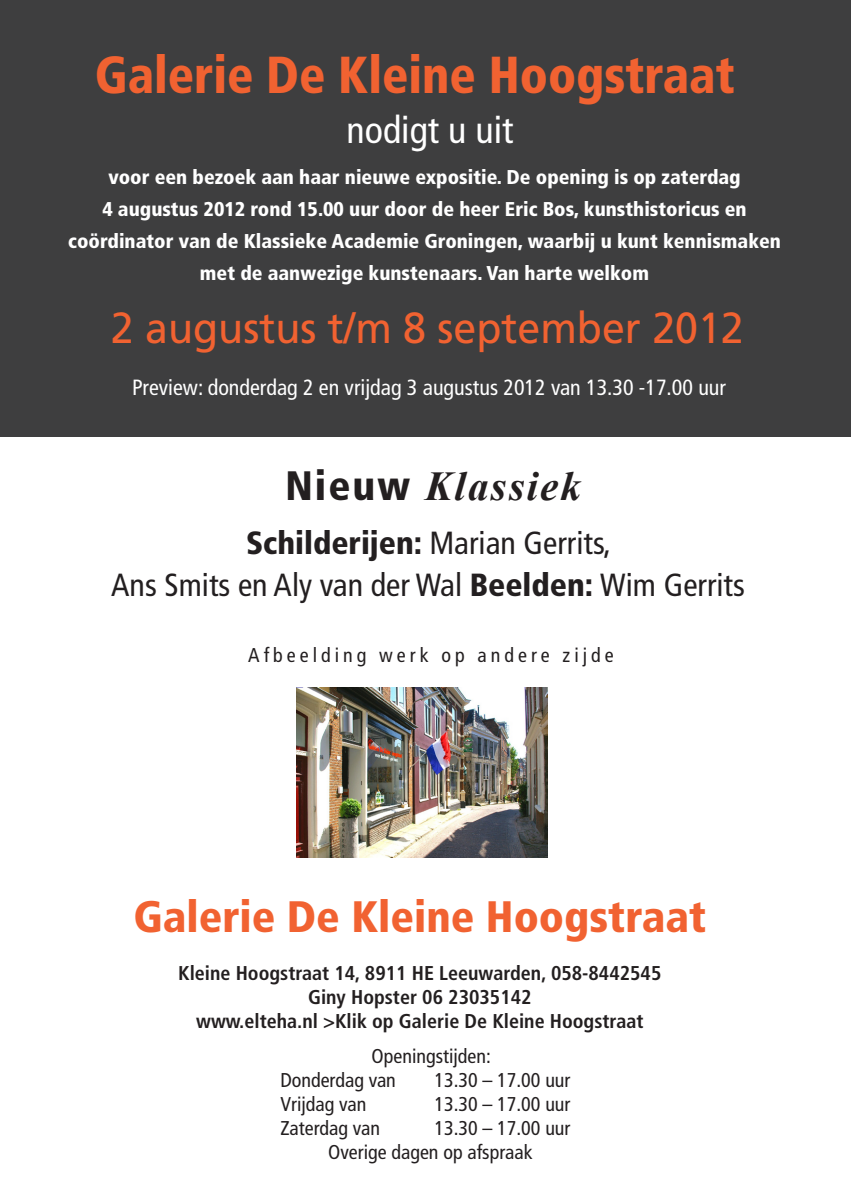
<style>
.page{position:relative;width:851px;height:1202px;background:#fff}
.page>*{position:absolute;margin:0;border:0;box-sizing:border-box;transform-origin:0 0}
.t1{font:900 condensed 52px "Frutiger LT Std";color:#f16231;scale:.95 1}
.t2{font:900 condensed 44px "Frutiger LT Std";color:#f16231}
.t3{font:43.4px "Frutiger LT Std";color:#f16231;scale:.95 1}
.t4{font:italic 700 41px "Times New Roman";letter-spacing:.05em;color:#231f20}
.t5{font:condensed 37.8px "Frutiger LT Std";color:#fff}
.t6{font:condensed 32px "Frutiger LT Std";color:#231f20}
.t7{font:condensed 22px "Frutiger LT Std";color:#fff}
.t8{font:900 condensed 20px/32px "Frutiger LT Std";color:#fff;text-align:center}
.t9{font:700 condensed 20px "Frutiger LT Std";color:#231f20}
.t10{font:condensed 20px "Frutiger LT Std";color:#231f20}
.t11{font:condensed 20px "Frutiger LT Std";letter-spacing:.2em;color:#231f20}
.s1{font-family:"Frutiger LT Std";font-weight:900;font-style:normal;font-stretch:condensed}
.s2{font-weight:900}
</style>
<div class="page">
<div style="left:0;top:0;width:850px;height:437px;background:#3e3e3f"></div>
<img style="left:296px;top:687px;width:251px;height:170px">
<p class="t1" style="left:95px;top:43px;width:675px">Galerie De Kleine Hoogstraat</p>
<p class="t5" style="left:346px;top:108px;width:168px">nodigt u uit</p>
<p class="t8" style="left:108px;top:161px;width:633px">voor een bezoek aan haar nieuwe expositie. De opening is op zaterdag</p>
<p class="t8" style="left:102px;top:193px;width:645px">4 augustus 2012 rond 15.00 uur door de heer Eric Bos, kunsthistoricus en</p>
<p class="t8" style="left:68px;top:225px;width:714px">coördinator van de Klassieke Academie Groningen, waarbij u kunt kennismaken met de aanwezige kunstenaars. Van harte welkom</p>
<p class="t3" style="left:111px;top:303px;width:667px">2 augustus t/m 8 september 2012</p>
<p class="t7" style="left:132px;top:374px;width:595px">Preview: donderdag 2 en vrijdag 3 augustus 2012 van 13.30 -17.00 uur</p>
<p class="t4" style="left:285px;top:458px;width:297px"><span class="s1">Nieuw</span> Klassiek</p>
<p class="t6" style="left:246px;top:525px;width:367px"><span class="s2">Schilderijen:</span> Marian Gerrits,</p>
<p class="t6" style="left:111px;top:567px;width:635px">Ans Smits en Aly van der Wal <span class="s2">Beelden:</span> Wim Gerrits</p>
<p class="t11" style="left:248px;top:643px;width:367px">Afbeelding werk op andere zijde</p>
<p class="t2" style="left:133px;top:890px;width:574px">Galerie De Kleine Hoogstraat</p>
<p class="t9" style="left:178px;top:961px;width:484px">Kleine Hoogstraat 14, 8911 HE Leeuwarden, 058-8442545</p>
<p class="t9" style="left:308px;top:985px;width:225px">Giny Hopster 06 23035142</p>
<p class="t9" style="left:196px;top:1009px;width:448px">www.elteha.nl &gt;Klik op Galerie De Kleine Hoogstraat</p>
<p class="t10" style="left:371px;top:1044px;width:121px">Openingstijden:</p>
<p class="t10" style="left:280px;top:1068px;width:117px">Donderdag van</p>
<p class="t10" style="left:434px;top:1068px;width:138px">13.30 – 17.00 uur</p>
<p class="t10" style="left:280px;top:1092px;width:87px">Vrijdag van</p>
<p class="t10" style="left:434px;top:1092px;width:138px">13.30 – 17.00 uur</p>
<p class="t10" style="left:280px;top:1116px;width:101px">Zaterdag van</p>
<p class="t10" style="left:434px;top:1116px;width:138px">13.30 – 17.00 uur</p>
<p class="t10" style="left:328px;top:1140px;width:206px">Overige dagen op afspraak</p>
</div>
